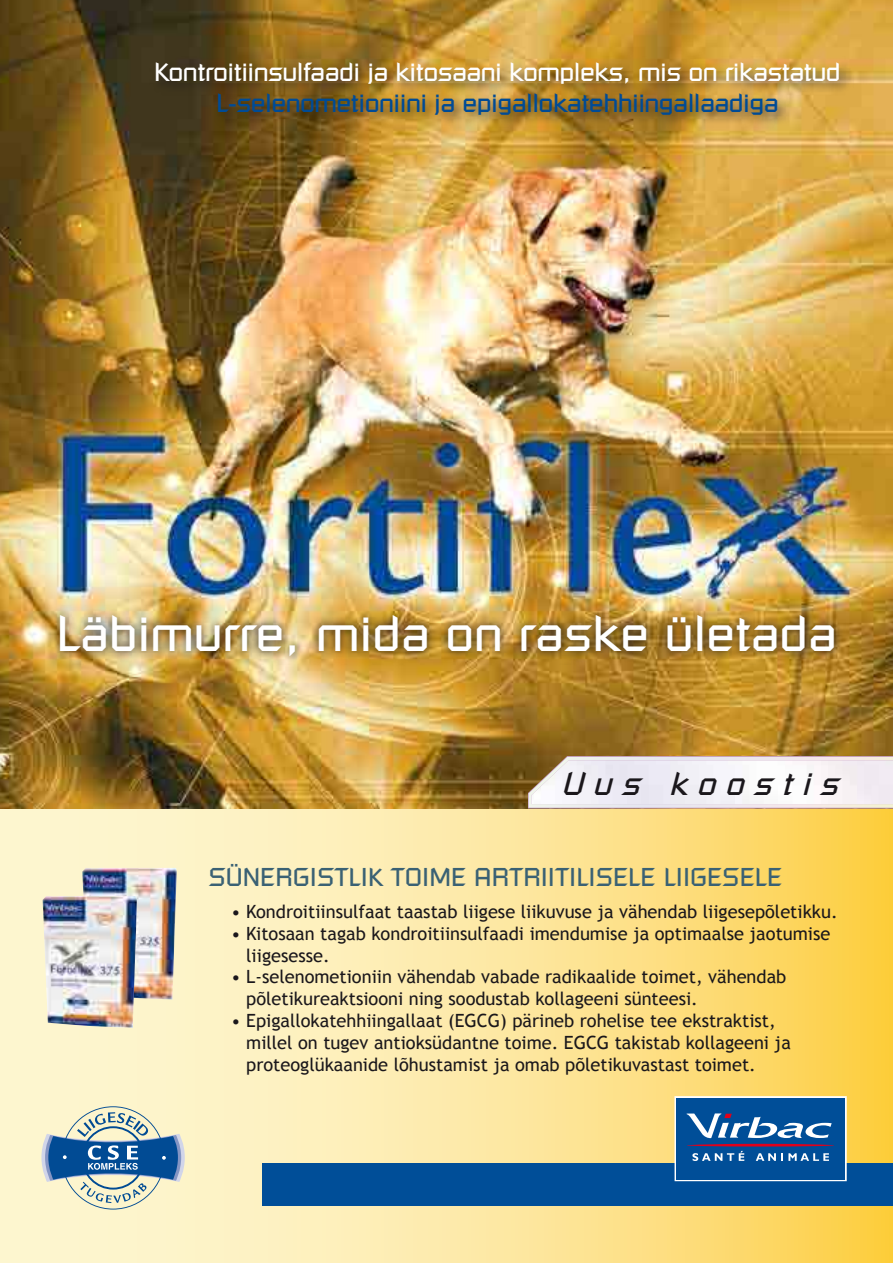
<style>
.page{position:relative;width:893px;height:1263px;background:#fff}
.page>*{position:absolute;margin:0;border:0;box-sizing:border-box;transform-origin:0 0}
.t1{font:49.95px "Russell Square";color:#fff}
.t2{font:italic 32.25px "Russell Square";letter-spacing:.3em;color:#1a171b}
.t3{font:25.95px "Russell Square";letter-spacing:-.02em;color:#fff}
.t4{font:25.95px "Russell Square";letter-spacing:-.02em;color:#004b95}
.t5{font:25.5px "Russell Square";color:#3a6174}
.t6{font:18.15px/21.9px "Trebuchet MS";color:#1a171b}
</style>
<div class="page">
<svg style="left:0;top:808px;width:893px;height:455px;background:#fce69d"></svg>
<img style="left:0;top:0;width:893px;height:808px">
<img style="left:49px;top:605px;width:796px;height:59px">
<div style="left:150px;top:56px;width:704px;height:74px;background:#1a171b;opacity:.75"></div>
<svg style="left:528px;top:756px;width:365px;height:52px;background:#ddd2d2"></svg>
<img style="left:531px;top:760px;width:362px;height:44px">
<div style="left:262px;top:1163px;width:631px;height:43px;background:#004e98"></div>
<svg style="left:674px;top:1096px;width:173px;height:85px"></svg>
<div style="left:676px;top:1097px;width:169px;height:82px;background:#004e98"></div>
<hr style="left:687px;top:1144px;width:147px;height:2px;background:#e2001a;border-radius:50%">
<svg style="left:687px;top:1113px;width:145px;height:25px"></svg>
<svg style="left:692px;top:1151px;width:52px;height:10px"></svg>
<svg style="left:756px;top:1153px;width:73px;height:8px"></svg>
<svg style="left:41px;top:1106px;width:144px;height:103px;background:#a2b7bb"></svg>
<img style="left:82px;top:868px;width:95px;height:131px">
<img style="left:43px;top:896px;width:94px;height:132px">
<h3 class="t3" style="left:154px;top:56px;width:688px">Kontroitiinsulfaadi ja kitosaani kompleks, mis on rikastatud</h3>
<h3 class="t4" style="left:216px;top:87px;width:564px">L-selenometioniini ja epigallokatehhiingallaadiga</h3>
<h1 class="t1" style="left:56px;top:603px;width:782px">Läbimurre, mida on raske ületada</h1>
<h2 class="t2" style="left:561px;top:764px;width:278px">Uus koostis</h2>
<h3 class="t5" style="left:208px;top:861px;width:575px">SÜNERGISTLIK TOIME ARTRIITILISELE LIIGESELE</h3>
<p class="t6" style="left:231px;top:901px;width:608px">• Kondroitiinsulfaat taastab liigese liikuvuse ja vähendab liigesepõletikku.</p>
<p class="t6" style="left:246px;top:922px;width:586px;text-indent:-15px">• Kitosaan tagab kondroitiinsulfaadi imendumise ja optimaalse jaotumise liigesesse.</p>
<p class="t6" style="left:246px;top:966px;width:542px;text-indent:-15px">• L-selenometioniin vähendab vabade radikaalide toimet, vähendab põletikureaktsiooni ning soodustab kollageeni sünteesi.</p>
<p class="t6" style="left:246px;top:1010px;width:546px;text-indent:-15px">• Epigallokatehhiingallaat (EGCG) pärineb rohelise tee ekstraktist, millel on tugev antioksüdantne toime. EGCG takistab kollageeni ja proteoglükaanide lõhustamist ja omab põletikuvastast toimet.</p>
</div>
